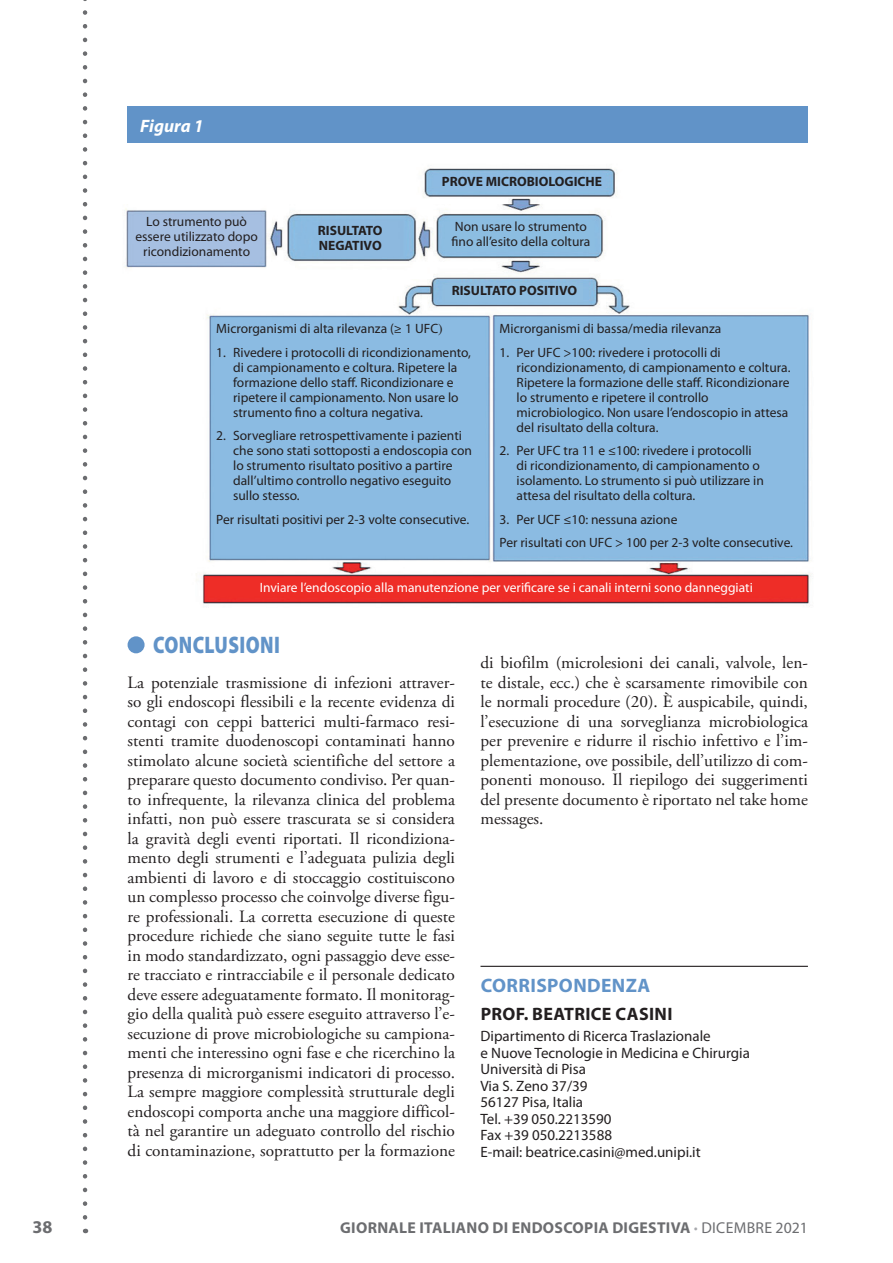
<style>
.page{position:relative;width:893px;height:1263px;background:#fff}
.page>*{position:absolute;margin:0;border:0;box-sizing:border-box;transform-origin:0 0}
.t1{font:900 24px "Myriad Pro";letter-spacing:.02em;color:#6193c8;scale:.8 1}
.t2{font:700 19.5px "Myriad Pro";letter-spacing:.02em;color:#6193c8}
.t3{font:700 18px "Myriad Pro";letter-spacing:.02em;color:#231f20}
.t4{font:italic 700 18px "Myriad Pro";color:#fff}
.t5{font:700 18px "Myriad Pro";color:#6c6d70}
.t6{font:17.25px/19.5px "Adobe Garamond Pro";color:#231f20;text-align:justify}
.t7{font:700 15.75px "Myriad Pro";letter-spacing:.02em;color:#6c6d70}
.t8{font:15px/16.5px "Myriad Pro";color:#231f20}
.t9{font:13.5px/15px "Myriad Pro";color:#231f20}
.t10{font:13.5px "Myriad Pro";color:#fff}
.t11{font:700 13.5px/15px "Myriad Pro";color:#231f20}
.s1{font-family:"Times"}
.s2{color:#a8a9ad}
.s3{font-weight:400}
</style>
<div class="page">
<svg style="left:83px;top:0;width:4px;height:1233px"></svg>
<div style="left:128px;top:636px;width:17px;height:17px;background:#6193c8;border-radius:50%"></div>
<div style="left:128px;top:106px;width:680px;height:36px;background:#6193c8"></div>
<img style="left:125px;top:168px;width:686px;height:436px">
<hr style="left:480px;top:966px;width:328px;height:1px;background:#231f20">
<p class="t4" style="left:140px;top:114px;width:65px">Figura 1</p>
<p class="t9" style="left:135px;top:214px;width:124px;text-align:center">Lo strumento può essere utilizzato dopo ricondizionamento</p>
<p class="t11" style="left:318px;top:222px;width:66px">RISULTATO<br>NEGATIVO</p>
<p class="t11" style="left:442px;top:174px;width:162px">PROVE MICROBIOLOGICHE</p>
<p class="t9" style="left:451px;top:219px;width:140px">Non usare lo strumento fino all’esito della coltura</p>
<p class="t11" style="left:452px;top:283px;width:127px">RISULTATO POSITIVO</p>
<p class="t9" style="left:216px;top:321px;width:228px">Microrganismi di alta rilevanza (≥ 1 UFC<span class="s1">)</span></p>
<p class="t9" style="left:233px;top:345px;width:239px;text-indent:-17px">1. Rivedere i protocolli di ricondizionamento, di campionamento e coltura. Ripetere la formazione dello staff. Ricondizionare e ripetere il campionamento. Non usare lo strumento fino a coltura negativa.</p>
<p class="t9" style="left:233px;top:428px;width:240px;text-indent:-17px">2. Sorvegliare retrospettivamente i pazienti che sono stati sottoposti a endoscopia con lo strumento risultato positivo a partire dall’ultimo controllo negativo eseguito sullo stesso.</p>
<p class="t9" style="left:216px;top:512px;width:255px">Per risultati positivi per 2-3 volte consecutive.</p>
<p class="t9" style="left:500px;top:321px;width:223px">Microrganismi di bassa/media rilevanza</p>
<p class="t9" style="left:517px;top:345px;width:275px;text-indent:-17px">1. Per UFC &gt;100: rivedere i protocolli di ricondizionamento, di campionamento e coltura.<br>Ripetere la formazione delle staff. Ricondizionare lo strumento e ripetere il controllo microbiologico. Non usare l’endoscopio in attesa del risultato della coltura.</p>
<p class="t9" style="left:517px;top:443px;width:249px;text-indent:-17px">2. Per UFC tra 11 e ≤100: rivedere i protocolli di ricondizionamento, di campionamento o isolamento. Lo strumento si può utilizzare in attesa del risultato della coltura.</p>
<p class="t9" style="left:500px;top:507px;width:295px;line-height:23.5px">3. Per UCF ≤10: nessuna azione<br>Per risultati con UFC &gt; 100 per 2-3 volte consecutive.</p>
<p class="t10" style="left:260px;top:579px;width:495px">Inviare l’endoscopio alla manutenzione per verificare se i canali interni sono danneggiati</p>
<h1 class="t1" style="left:153px;top:629px;width:160px">CONCLUSIONI</h1>
<p class="t6" style="left:128px;top:673px;width:329px">La potenziale trasmissione di infezioni attraver&shy;so gli endoscopi flessibili e la recente evidenza di contagi con ceppi batterici multi-farmaco resi&shy;stenti tramite duodenoscopi contaminati hanno stimolato alcune società scientifiche del settore a preparare questo documento condiviso. Per quan&shy;to infrequente, la rilevanza clinica del problema infatti, non può essere trascurata se si considera la gravità degli eventi riportati. Il ricondiziona&shy;mento degli strumenti e l’adeguata pulizia degli ambienti di lavoro e di stoccaggio costituiscono un complesso processo che coinvolge diverse figu&shy;re professionali. La corretta esecuzione di queste procedure richiede che siano seguite tutte le fasi in modo standardizzato, ogni passaggio deve esse&shy;re tracciato e rintracciabile e il personale dedicato deve essere adeguatamente formato. Il monitorag&shy;gio della qualità può essere eseguito attraverso l’e&shy;secuzione di prove microbiologiche su campiona&shy;menti che interessino ogni fase e che ricerchino la presenza di microrganismi indicatori di processo.<br>La sempre maggiore complessità strutturale degli endoscopi comporta anche una maggiore difficol&shy;tà nel garantire un adeguato controllo del rischio di contaminazione, soprattutto per la formazione</p>
<p class="t6" style="left:480px;top:653px;width:329px">di biofilm (microlesioni dei canali, valvole, len&shy;te distale, ecc.) che è scarsamente rimovibile con le normali procedure (20). È auspicabile, quindi, l’esecuzione di una sorveglianza microbiologica per prevenire e ridurre il rischio infettivo e l’im&shy;plementazione, ove possibile, dell’utilizzo di com&shy;ponenti monouso. Il riepilogo dei suggerimenti del presente documento è riportato nel take home messages.</p>
<p class="t2" style="left:481px;top:973px;width:63px">CORRISPONDENZA</p>
<p class="t3" style="left:481px;top:1002px;width:156px">PROF. BEATRICE CASINI</p>
<p class="t8" style="left:480px;top:1028px;width:271px">Dipartimento di Ricerca Traslazionale<br>e Nuove Tecnologie in Medicina e Chirurgia<br>Università di Pisa<br>Via S. Zeno 37/39<br>56127 Pisa, Italia<br>Tel. +39 050.2213590<br>Fax +39 050.2213588<br>E-mail: beatrice.casini@med.unipi.it</p>
<p class="t5" style="left:33px;top:1215px;width:21px">38</p>
<p class="t7" style="left:340px;top:1217px;width:469px">GIORNALE ITALIANO DI ENDOSCOPIA DIGESTIVA <span class="s2">∙</span> <span class="s3">DICEMBRE 2021</span></p>
</div>
